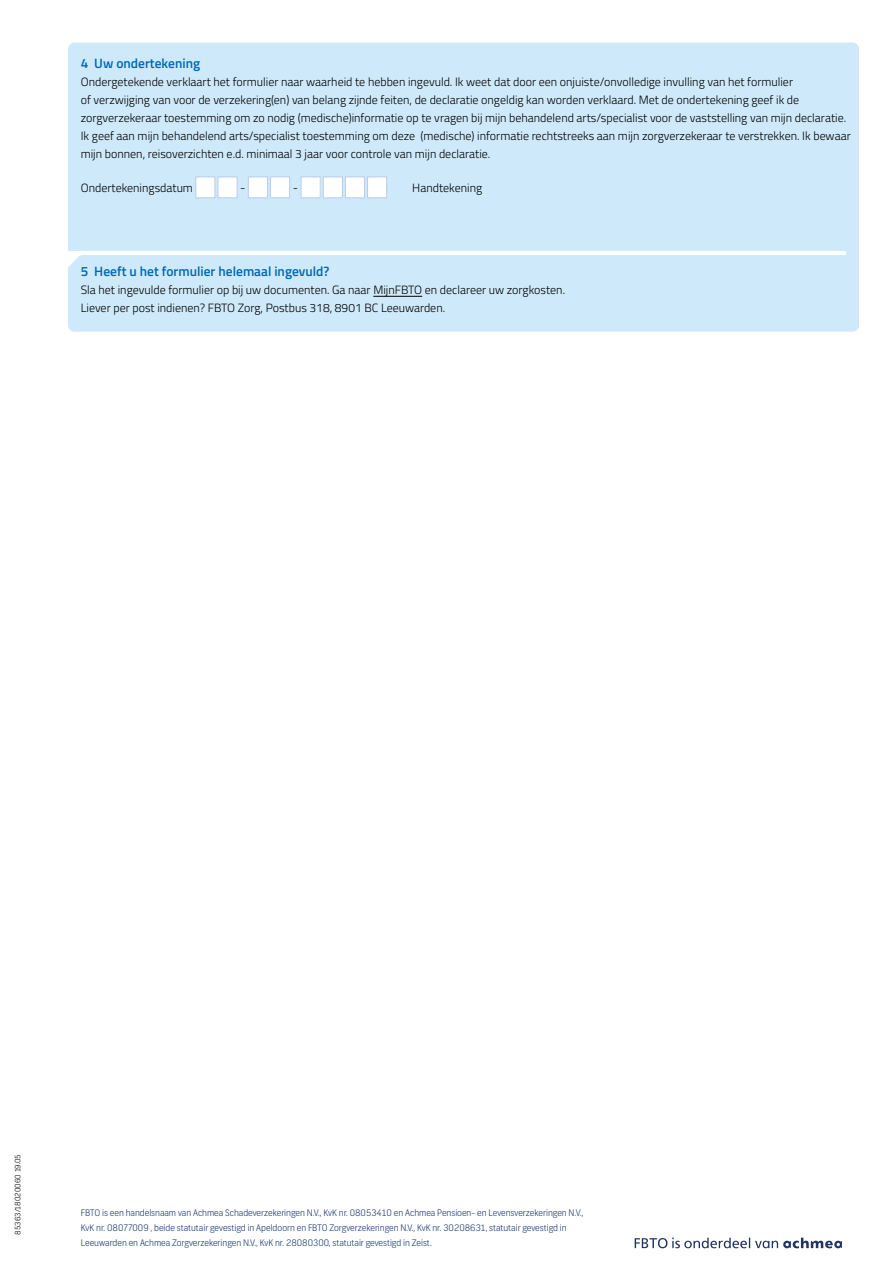
<style>
.page{position:relative;width:893px;height:1263px;background:#fff}
.page>*{position:absolute;margin:0;border:0;box-sizing:border-box;transform-origin:0 0}
.t1{font:600 13.5px "Titillium Web";color:#0067b2}
.t2{font:300 12px/18px "Titillium Web";color:#000}
.t3{font:300 9px/15px "Frank";color:#193a72}
.t4{font:300 7.5px "Frank";color:#000}
</style>
<div class="page">
<div style="left:68px;top:43px;width:791px;height:289px;background:#ceeafa;border-radius:6px"></div>
<svg style="left:635px;top:1238px;width:207px;height:10px"></svg>
<svg style="left:68px;top:251px;width:778px;height:16px"></svg>
<hr style="left:373px;top:296px;width:49px;height:1px;background:#000">
<div style="left:196px;top:177px;width:19px;height:21px;background:#fff;border:1px solid #bccceb"></div>
<div style="left:218px;top:177px;width:19px;height:21px;background:#fff;border:1px solid #bccceb"></div>
<div style="left:248px;top:177px;width:20px;height:21px;background:#fff;border:1px solid #bccceb"></div>
<div style="left:270px;top:177px;width:20px;height:21px;background:#fff;border:1px solid #bccceb"></div>
<div style="left:301px;top:177px;width:19px;height:21px;background:#fff"></div>
<div style="left:301px;top:177px;width:19px;height:21px;border:1px solid #bccceb"></div>
<div style="left:323px;top:177px;width:20px;height:21px;background:#fff;border:1px solid #bccceb"></div>
<div style="left:345px;top:177px;width:20px;height:21px;background:#fff;border:1px solid #bccceb"></div>
<div style="left:367px;top:177px;width:20px;height:21px;background:#fff;border:1px solid #bccceb"></div>
<p class="t1" style="left:81px;top:53px;width:121px">4 Uw ondertekening</p>
<p class="t2" style="left:81px;top:72px;width:771px">Ondergetekende verklaart het formulier naar waarheid te hebben ingevuld. Ik weet dat door een onjuiste/onvolledige invulling van het formulier<br>of verzwijging van voor de verzekering(en) van belang zijnde feiten, de declaratie ongeldig kan worden verklaard. Met de ondertekening geef ik de zorgverzekeraar toestemming om zo nodig (medische)informatie op te vragen bij mijn behandelend arts/specialist voor de vaststelling van mijn declaratie.<br>Ik geef aan mijn behandelend arts/specialist toestemming om deze (medische) informatie rechtstreeks aan mijn zorgverzekeraar te verstrekken. Ik bewaar mijn bonnen, reisoverzichten e.d. minimaal 3 jaar voor controle van mijn declaratie.</p>
<p class="t2" style="left:81px;top:178px;width:114px">Ondertekeningsdatum</p>
<p class="t2" style="left:240px;top:178px;width:7px">-</p>
<p class="t2" style="left:293px;top:178px;width:7px">-</p>
<p class="t2" style="left:412px;top:178px;width:71px">Handtekening</p>
<p class="t1" style="left:81px;top:261px;width:250px">5 Heeft u het formulier helemaal ingevuld?</p>
<p class="t2" style="left:81px;top:280px;width:486px">Sla het ingevulde formulier op bij uw documenten. Ga naar MijnFBTO en declareer uw zorgkosten.<br>Liever per post indienen? FBTO Zorg, Postbus 318, 8901 BC Leeuwarden.</p>
<p class="t4" style="left:13px;top:1234px;width:82px;rotate:-90deg">85363/18020060 19.05</p>
<p class="t3" style="left:81px;top:1205px;width:504px">FBTO is een handelsnaam van Achmea Schadeverzekeringen N.V., KvK nr. 08053410 en Achmea Pensioen- en Levensverzekeringen N.V.,<br>KvK nr. 08077009 , beide statutair gevestigd in Apeldoorn en FBTO Zorgverzekeringen N.V., KvK nr. 30208631, statutair gevestigd in<br>Leeuwarden en Achmea Zorgverzekeringen N.V., KvK nr. 28080300, statutair gevestigd in Zeist.</p>
</div>
